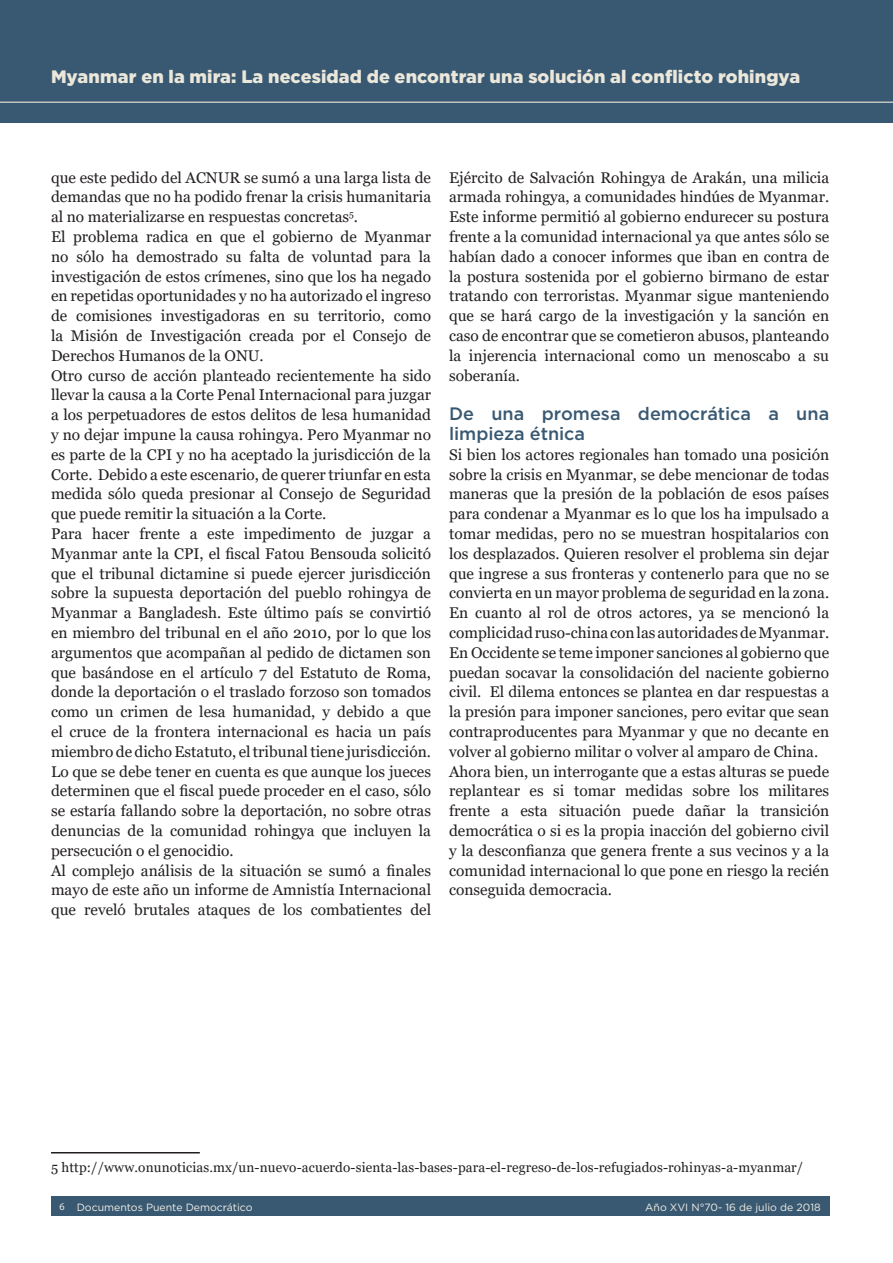
<style>
.page{position:relative;width:893px;height:1263px;background:#fff}
.page>*{position:absolute;margin:0;border:0;box-sizing:border-box;transform-origin:0 0}
.t1{font:900 18px "Gotham";letter-spacing:.005em;color:#ebe7da}
.texto{font:500 18px/19.8px "Gotham";color:#395973}
.texto-2{font:15.45px/19.8px "Georgia";color:#231f20;text-align:justify}
.t2{font:13.5px "Georgia";letter-spacing:.01em;color:#231f20}
.t3{font:10.5px "Gotham";color:#f1eee5}
.s1{font-family:"Myriad Pro";font-size:10.2px;color:#efebe1}
</style>
<div class="page">
<div style="left:51px;top:1197px;width:778px;height:19px;background:#395973"></div>
<div style="left:0;top:0;width:893px;height:122px;background:#395973"></div>
<hr style="left:0;top:102px;width:893px;height:1px;background:#ebe7da">
<hr style="left:51px;top:1152px;width:149px;height:1px;background:#231f20">
<p class="t1" style="left:51px;top:64px;width:751px">Myanmar en la mira: La necesidad de encontrar una solución al conflicto rohingya</p>
<p class="texto-2" style="left:51px;top:168px;width:382px">que este pedido del ACNUR se sumó a una larga lista de demandas que no ha podido frenar la crisis humanitaria al no materializarse en respuestas concretas<sup>5</sup>.</p>
<p class="texto-2" style="left:51px;top:227px;width:382px">El problema radica en que el gobierno de Myanmar no sólo ha demostrado su falta de voluntad para la investigación de estos crímenes, sino que los ha negado en repetidas oportunidades y no ha autorizado el ingreso de comisiones investigadoras en su territorio, como la Misión de Investigación creada por el Consejo de Derechos Humanos de la ONU.</p>
<p class="texto-2" style="left:51px;top:366px;width:382px">Otro curso de acción planteado recientemente ha sido llevar la causa a la Corte Penal Internacional para juzgar a los perpetuadores de estos delitos de lesa humanidad y no dejar impune la causa rohingya. Pero Myanmar no es parte de la CPI y no ha aceptado la jurisdicción de la Corte. Debido a este escenario, de querer triunfar en esta medida sólo queda presionar al Consejo de Seguridad que puede remitir la situación a la Corte.</p>
<p class="texto-2" style="left:51px;top:524px;width:382px">Para hacer frente a este impedimento de juzgar a Myanmar ante la CPI, el fiscal Fatou Bensouda solicitó que el tribunal dictamine si puede ejercer jurisdicción sobre la supuesta deportación del pueblo rohingya de Myanmar a Bangladesh. Este último país se convirtió en miembro del tribunal en el año 2010, por lo que los argumentos que acompañan al pedido de dictamen son que basándose en el artículo 7 del Estatuto de Roma, donde la deportación o el traslado forzoso son tomados como un crimen de lesa humanidad, y debido a que el cruce de la frontera internacional es hacia un país miembro de dicho Estatuto, el tribunal tiene jurisdicción.</p>
<p class="texto-2" style="left:51px;top:762px;width:382px">Lo que se debe tener en cuenta es que aunque los jueces determinen que el fiscal puede proceder en el caso, sólo se estaría fallando sobre la deportación, no sobre otras denuncias de la comunidad rohingya que incluyen la persecución o el genocidio.</p>
<p class="texto-2" style="left:51px;top:861px;width:382px">Al complejo análisis de la situación se sumó a finales mayo de este año un informe de Amnistía Internacional que reveló brutales ataques de los combatientes del</p>
<p class="texto-2" style="left:449px;top:168px;width:382px">Ejército de Salvación Rohingya de Arakán, una milicia armada rohingya, a comunidades hindúes de Myanmar.<br>Este informe permitió al gobierno endurecer su postura frente a la comunidad internacional ya que antes sólo se habían dado a conocer informes que iban en contra de la postura sostenida por el gobierno birmano de estar tratando con terroristas. Myanmar sigue manteniendo que se hará cargo de la investigación y la sanción en caso de encontrar que se cometieron abusos, planteando la injerencia internacional como un menoscabo a su soberanía.</p>
<p class="texto" style="left:449px;top:404px;width:382px">De una promesa democrática a una limpieza étnica</p>
<p class="texto-2" style="left:449px;top:445px;width:382px">Si bien los actores regionales han tomado una posición sobre la crisis en Myanmar, se debe mencionar de todas maneras que la presión de la población de esos países para condenar a Myanmar es lo que los ha impulsado a tomar medidas, pero no se muestran hospitalarios con los desplazados. Quieren resolver el problema sin dejar que ingrese a sus fronteras y contenerlo para que no se convierta en un mayor problema de seguridad en la zona.</p>
<p class="texto-2" style="left:449px;top:603px;width:382px">En cuanto al rol de otros actores, ya se mencionó la complicidad ruso-china con las autoridades de Myanmar.<br>En Occidente se teme imponer sanciones al gobierno que puedan socavar la consolidación del naciente gobierno civil. El dilema entonces se plantea en dar respuestas a la presión para imponer sanciones, pero evitar que sean contraproducentes para Myanmar y que no decante en volver al gobierno militar o volver al amparo de China.</p>
<p class="texto-2" style="left:449px;top:762px;width:382px">Ahora bien, un interrogante que a estas alturas se puede replantear es si tomar medidas sobre los militares frente a esta situación puede dañar la transición democrática o si es la propia inacción del gobierno civil y la desconfianza que genera frente a sus vecinos y a la comunidad internacional lo que pone en riesgo la recién conseguida democracia.</p>
<p class="t2" style="left:51px;top:1159px;width:754px">5 http://www.onunoticias.mx/un-nuevo-acuerdo-sienta-las-bases-para-el-regreso-de-los-refugiados-rohinyas-a-myanmar/</p>
<p class="t3" style="left:60px;top:1200px;width:195px"><span class="s1">6</span> Documentos Puente Democrático</p>
<p class="t3" style="left:645px;top:1200px;width:177px">Año XVI N°70- 16 de julio de 2018</p>
</div>
